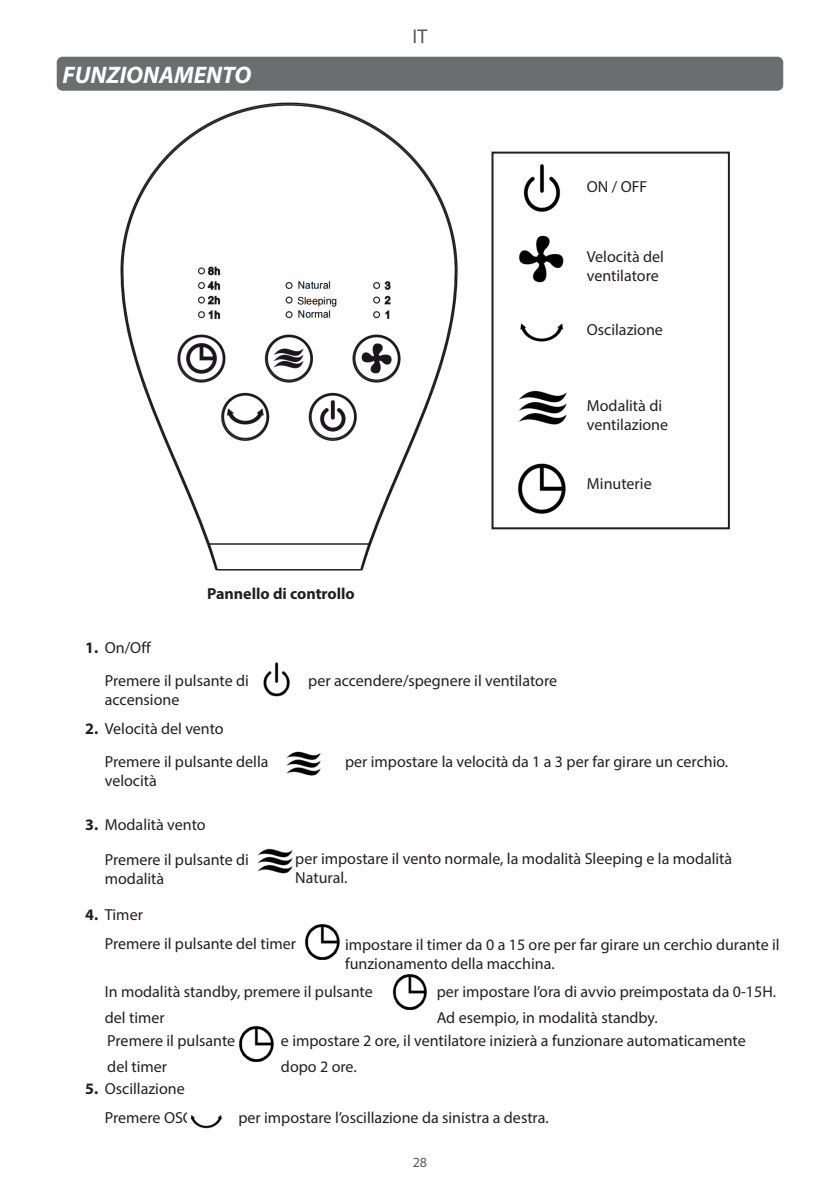
<style>
.page{position:relative;width:840px;height:1191px;background:#fff}
.page>*{position:absolute;margin:0;border:0;box-sizing:border-box;transform-origin:0 0}
.t1{font:italic 700 24px "Myriad Pro";color:#fff}
.t2{font:20px "Myriad Pro";color:#57585a}
.t3{font:16px/26px "Myriad Pro";color:#231f20}
.t4{font:700 16px "Myriad Pro";color:#231f20}
.t5{font:14px "Myriad Pro";color:#57585a}
.s1{font-weight:700}
</style>
<div class="page">
<div style="left:57px;top:57px;width:725px;height:34px;background:#6c6d70;border-radius:6px"></div>
<img style="left:120px;top:102px;width:338px;height:469px">
<div style="left:491px;top:152px;width:238px;height:377px;border:2px solid #231f20"></div>
<img style="left:523px;top:164px;width:38px;height:48px">
<img style="left:263px;top:662px;width:27px;height:35px">
<img style="left:519px;top:235px;width:45px;height:48px">
<img style="left:520px;top:323px;width:44px;height:19px">
<img style="left:190px;top:1114px;width:32px;height:15px">
<img style="left:519px;top:390px;width:48px;height:35px">
<img style="left:286px;top:751px;width:35px;height:25px">
<img style="left:257px;top:848px;width:36px;height:26px">
<img style="left:518px;top:463px;width:48px;height:50px">
<img style="left:305px;top:924px;width:35px;height:35px">
<img style="left:392px;top:974px;width:35px;height:35px">
<img style="left:239px;top:1026px;width:35px;height:35px">
<h1 class="t1" style="left:62px;top:59px;width:190px">FUNZIONAMENTO</h1>
<p class="t2" style="left:412px;top:24px;width:16px">IT</p>
<p class="t4" style="left:207px;top:583px;width:149px">Pannello di controllo</p>
<p class="t3" style="left:586px;top:174px;width:62px">ON / OFF</p>
<p class="t3" style="left:586px;top:247px;width:79px;line-height:19.2px">Velocità del ventilatore</p>
<p class="t3" style="left:586px;top:316px;width:78px">Oscilazione</p>
<p class="t3" style="left:586px;top:395px;width:83px;line-height:19.2px">Modalità di ventilazione</p>
<p class="t3" style="left:586px;top:470px;width:66px">Minuterie</p>
<p class="t3" style="left:105px;top:631px;width:146px;line-height:32.8px;text-indent:-20px"><span class="s1">1.</span> On/Off<br>Premere il pulsante di</p>
<p class="t3" style="left:105px;top:686px;width:76px">accensione</p>
<p class="t3" style="left:105px;top:712px;width:165px;line-height:32.8px;text-indent:-20px"><span class="s1">2.</span> Velocità del vento<br>Premere il pulsante della</p>
<p class="t3" style="left:105px;top:767px;width:54px">velocità</p>
<p class="t3" style="left:105px;top:808px;width:146px;line-height:34px;text-indent:-20px"><span class="s1">3.</span> Modalità vento<br>Premere il pulsante di</p>
<p class="t3" style="left:105px;top:865px;width:61px">modalità</p>
<p class="t3" style="left:85px;top:901px;width:59px"><span class="s1">4.</span> Timer</p>
<p class="t3" style="left:308px;top:667px;width:250px">per accendere/spegnere il ventilatore</p>
<p class="t3" style="left:345px;top:748px;width:384px">per impostare la velocità da 1 a 3 per far girare un cerchio.</p>
<p class="t3" style="left:295px;top:848px;width:438px;line-height:19.2px">per impostare il vento normale, la modalità Sleeping e la modalità<br>Natural.</p>
<p class="t3" style="left:105px;top:930px;width:193px">Premere il pulsante del timer</p>
<p class="t3" style="left:345px;top:935px;width:436px;line-height:19.2px">impostare il timer da 0 a 15 ore per far girare un cerchio durante il funzionamento della macchina.</p>
<p class="t3" style="left:105px;top:978px;width:269px">In modalità standby, premere il pulsante del timer</p>
<p class="t3" style="left:436px;top:978px;width:341px">per impostare l’ora di avvio preimpostata da 0-15H.<br>Ad esempio, in modalità standby.</p>
<p class="t3" style="left:107px;top:1027px;width:129px">Premere il pulsante del timer</p>
<p class="t3" style="left:281px;top:1027px;width:466px">e impostare 2 ore, il ventilatore inizierà a funzionare automaticamente dopo 2 ore.</p>
<p class="t3" style="left:85px;top:1075px;width:101px"><span class="s1">5.</span> Oscillazione</p>
<p class="t3" style="left:105px;top:1103px;width:89px">Premere OSC</p>
<p class="t3" style="left:238px;top:1103px;width:312px">per impostare l’oscillazione da sinistra a destra.</p>
<p class="t5" style="left:412px;top:1154px;width:16px">28</p>
</div>
